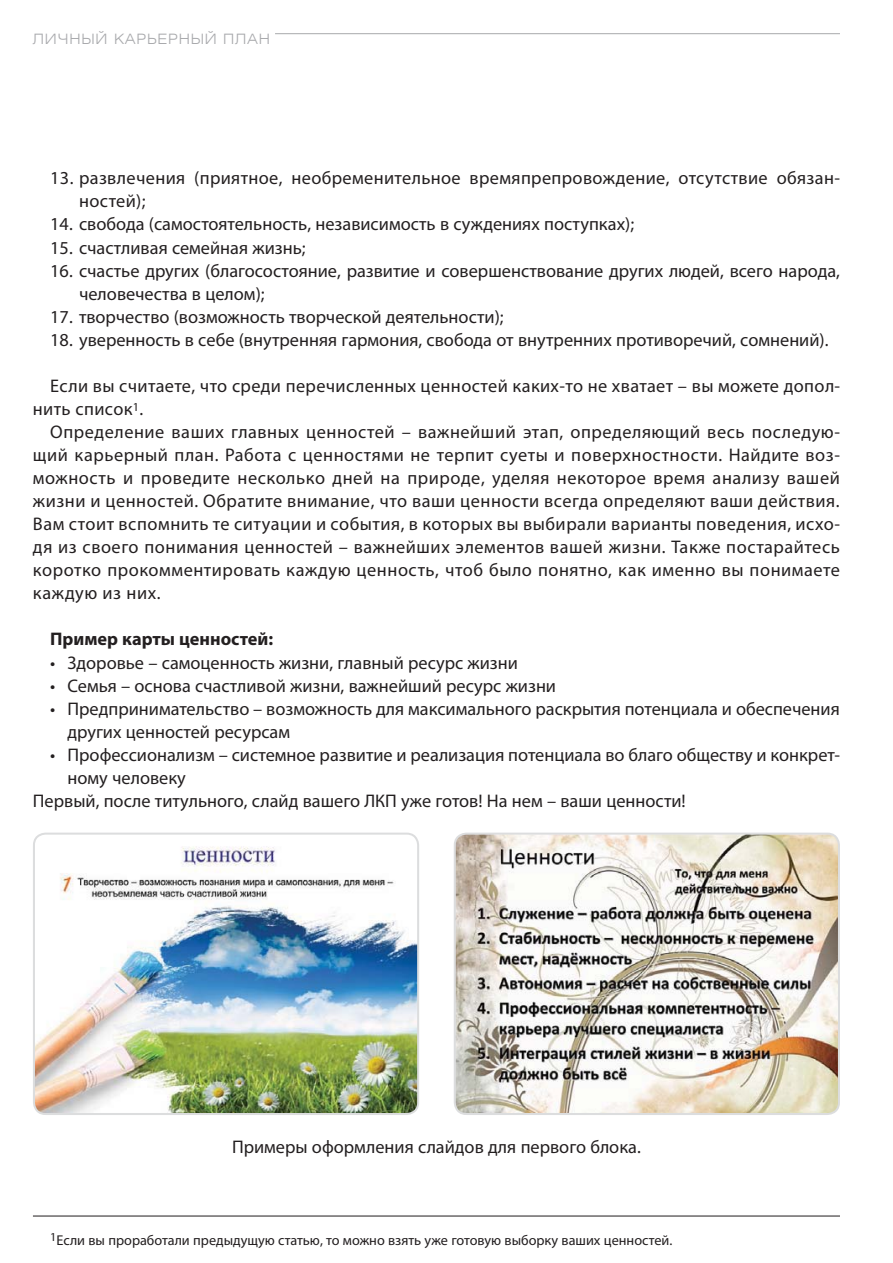
<style>
.page{position:relative;width:893px;height:1263px;background:#fff}
.page>*{position:absolute;margin:0;border:0;box-sizing:border-box;transform-origin:0 0}
.t1{font:18.3px/23.1px "Myriad Pro";color:#231f20}
.t2{font:18.3px/23.1px "Myriad Pro";letter-spacing:.02em;color:#231f20}
.t3{font:700 18.3px "Myriad Pro";color:#231f20}
.t4{font:14.25px "Myriad Pro";color:#231f20}
.t5{font:300 14.25px "Helios Ext";letter-spacing:.05em;color:#a8a9ac}
</style>
<div class="page">
<hr style="left:275px;top:33px;width:565px;height:1px;background:#a8a9ac">
<hr style="left:33px;top:1216px;width:807px;height:1px;background:#231f20">
<img style="left:455px;top:834px;width:384px;height:280px;border-radius:12px">
<div style="left:454px;top:833px;width:386px;height:282px;border:2px solid #dcddde;border-radius:12px"></div>
<img style="left:34px;top:834px;width:384px;height:280px;border-radius:12px">
<div style="left:33px;top:833px;width:386px;height:282px;border:2px solid #dcddde;border-radius:12px"></div>
<p class="t5" style="left:33px;top:33px;width:239px">ЛИЧНЫЙ КАРЬЕРНЫЙ ПЛАН</p>
<p class="t2" style="left:79px;top:167px;width:762px;text-indent:-29px">13. развлечения (приятное, необременительное времяпрепровождение, отсутствие обязан&shy;ностей);</p>
<p class="t1" style="left:50px;top:213px;width:585px">14. свобода (самостоятельность, независимость в суждениях поступках);</p>
<p class="t1" style="left:50px;top:236px;width:257px">15. счастливая семейная жизнь;</p>
<p class="t1" style="left:79px;top:259px;width:762px;text-indent:-29px">16. счастье других (благосостояние, развитие и совершенствование других людей, всего народа, человечества в целом);</p>
<p class="t1" style="left:50px;top:305px;width:455px">17. творчество (возможность творческой деятельности);</p>
<p class="t1" style="left:50px;top:328px;width:780px">18. уверенность в себе (внутренняя гармония, свобода от внутренних противоречий, сомнений).</p>
<p class="t2" style="left:33px;top:374px;width:809px;text-indent:17px">Если вы считаете, что среди перечисленных ценностей каких-то не хватает – вы можете допол&shy;нить список<sup>1</sup>.</p>
<p class="t1" style="left:33px;top:420px;width:809px;text-align:justify;text-indent:17px">Определение ваших главных ценностей – важнейший этап, определяющий весь последую&shy;щий карьерный план. Работа с ценностями не терпит суеты и поверхностности. Найдите воз&shy;можность и проведите несколько дней на природе, уделяя некоторое время анализу вашей жизни и ценностей. Обратите внимание, что ваши ценности всегда определяют ваши действия.<br>Вам стоит вспомнить те ситуации и события, в которых вы выбирали варианты поведения, исхо&shy;дя из своего понимания ценностей – важнейших элементов вашей жизни. Также постарайтесь коротко прокомментировать каждую ценность, чтоб было понятно, как именно вы понимаете каждую из них.</p>
<p class="t3" style="left:50px;top:628px;width:225px">Пример карты ценностей:</p>
<p class="t1" style="left:50px;top:651px;width:469px">• Здоровье – самоценность жизни, главный ресурс жизни</p>
<p class="t1" style="left:50px;top:674px;width:507px">• Семья – основа счастливой жизни, важнейший ресурс жизни</p>
<p class="t1" style="left:68px;top:697px;width:774px;text-indent:-17px">• Предпринимательство – возможность для максимального раскрытия потенциала и обеспечения других ценностей ресурсам</p>
<p class="t1" style="left:50px;top:743px;width:791px">• Профессионализм – системное развитие и реализация потенциала во благо обществу и конкрет-</p>
<p class="t1" style="left:68px;top:766px;width:120px">ному человеку</p>
<p class="t1" style="left:33px;top:789px;width:654px">Первый, после титульного, слайд вашего ЛКП уже готов! На нем – ваши ценности!</p>
<p class="t1" style="left:232px;top:1135px;width:410px">Примеры оформления слайдов для первого блока.</p>
<p class="t4" style="left:50px;top:1232px;width:623px"><sup>1</sup>Если вы проработали предыдущую статью, то можно взять уже готовую выборку ваших ценностей.</p>
</div>
